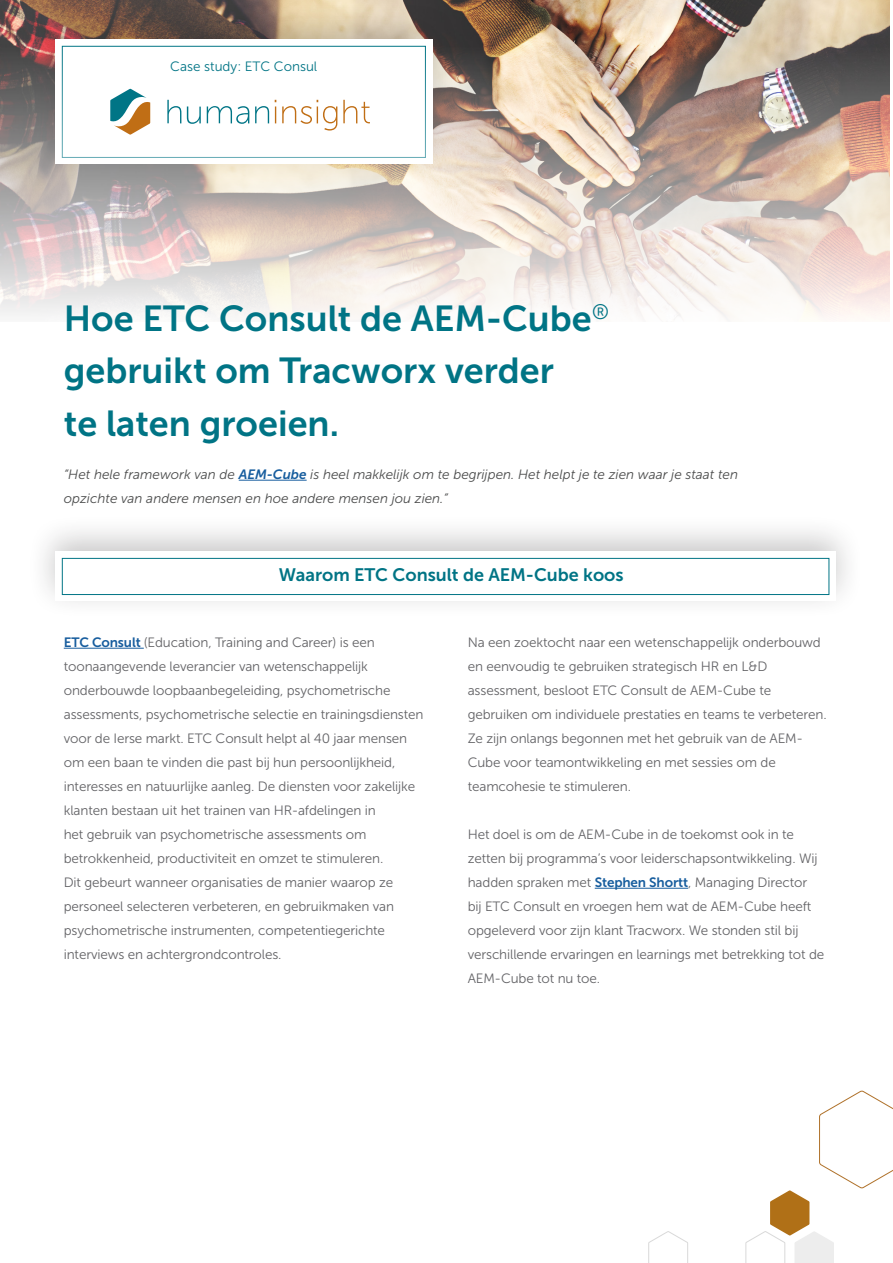
<style>
.page{position:relative;width:893px;height:1263px;background:#fff}
.page>*{position:absolute;margin:0;border:0;box-sizing:border-box;transform-origin:0 0}
.t1{font:36px "Museo Sans 700";color:#007485}
.t2{font:18px "Museo Sans 700";color:#007485}
.t3{font:13.5px/24px "Museo Sans 300";letter-spacing:-.01em;color:#636366}
.t4{font:italic 13.5px/24px "Museo Sans 300";color:#4a4b4b}
.t5{font:13.5px "Museo Sans 300";color:#007485}
.s1{font-family:"Museo Sans 700";color:#175d9e}
</style>
<div class="page">
<svg style="left:745px;top:1090px;width:148px;height:173px"></svg>
<svg style="left:648px;top:1231px;width:40px;height:32px"></svg>
<div style="left:26px;top:514px;width:837px;height:106px;background:#231f20;opacity:.25"></div>
<div style="left:55px;top:551px;width:781px;height:50px;background:#fff"></div>
<div style="left:62px;top:558px;width:767px;height:37px;border:1px solid #007485"></div>
<img style="left:0;top:0;width:890px;height:47px">
<div style="left:26px;top:1px;width:434px;height:182px;background:#231f20;opacity:.25"></div>
<svg style="left:55px;top:39px;width:377px;height:8px"></svg>
<img style="left:0;top:47px;width:890px;height:271px">
<svg style="left:167px;top:100px;width:14px;height:23px"></svg>
<svg style="left:187px;top:106px;width:14px;height:18px"></svg>
<svg style="left:207px;top:106px;width:42px;height:18px"></svg>
<svg style="left:255px;top:106px;width:14px;height:17px"></svg>
<svg style="left:275px;top:100px;width:1px;height:23px"></svg>
<svg style="left:282px;top:100px;width:55px;height:31px"></svg>
<svg style="left:343px;top:100px;width:27px;height:23px"></svg>
<svg style="left:110px;top:89px;width:40px;height:46px"></svg>
<hr style="left:239px;top:480px;width:68px;height:1px;background:#175d9e">
<hr style="left:64px;top:648px;width:80px;height:1px;background:#175d9e">
<hr style="left:595px;top:888px;width:93px;height:1px;background:#175d9e">
<p class="t5" style="left:170px;top:59px;width:149px">Case study: ETC Consul</p>
<p class="t1" style="left:64px;top:298px;width:547px">Hoe ETC Consult de AEM-Cube<sup>®</sup></p>
<p class="t1" style="left:64px;top:351px;width:492px">gebruikt om Tracworx verder</p>
<p class="t1" style="left:64px;top:403px;width:277px">te laten groeien.</p>
<p class="t4" style="left:64px;top:462px;width:676px">“Het hele framework van de <span class="s1">AEM-Cube</span> is heel makkelijk om te begrijpen. Het helpt je te zien waar je staat ten opzichte van andere mensen en hoe andere mensen jou zien.”</p>
<p class="t2" style="left:279px;top:565px;width:346px">Waarom ETC Consult de AEM-Cube koos</p>
<p class="t3" style="left:64px;top:630px;width:361px"><span class="s1">ETC Consult</span> (Education, Training and Career) is een toonaangevende leverancier van wetenschappelijk onderbouwde loopbaanbegeleiding, psychometrische assessments, psychometrische selectie en trainingsdiensten voor de Ierse markt. ETC Consult helpt al 40 jaar mensen om een baan te vinden die past bij hun persoonlijkheid, interesses en natuurlijke aanleg. De diensten voor zakelijke klanten bestaan uit het trainen van HR-afdelingen in<br>het gebruik van psychometrische assessments om betrokkenheid, productiviteit en omzet te stimuleren.<br>Dit gebeurt wanneer organisaties de manier waarop ze personeel selecteren verbeteren, en gebruikmaken van psychometrische instrumenten, competentiegerichte interviews en achtergrondcontroles.</p>
<p class="t3" style="left:468px;top:630px;width:360px">Na een zoektocht naar een wetenschappelijk onderbouwd en eenvoudig te gebruiken strategisch HR en L&amp;D assessment, besloot ETC Consult de AEM-Cube te gebruiken om individuele prestaties en teams te verbeteren.<br>Ze zijn onlangs begonnen met het gebruik van de AEM-Cube voor teamontwikkeling en met sessies om de teamcohesie te stimuleren.</p>
<p class="t3" style="left:468px;top:822px;width:358px">Het doel is om de AEM-Cube in de toekomst ook in te zetten bij programma’s voor leiderschapsontwikkeling. Wij hadden spraken met <span class="s1">Stephen Shortt</span>, Managing Director bij ETC Consult en vroegen hem wat de AEM-Cube heeft opgeleverd voor zijn klant Tracworx. We stonden stil bij verschillende ervaringen en learnings met betrekking tot de AEM-Cube tot nu toe.</p>
</div>
